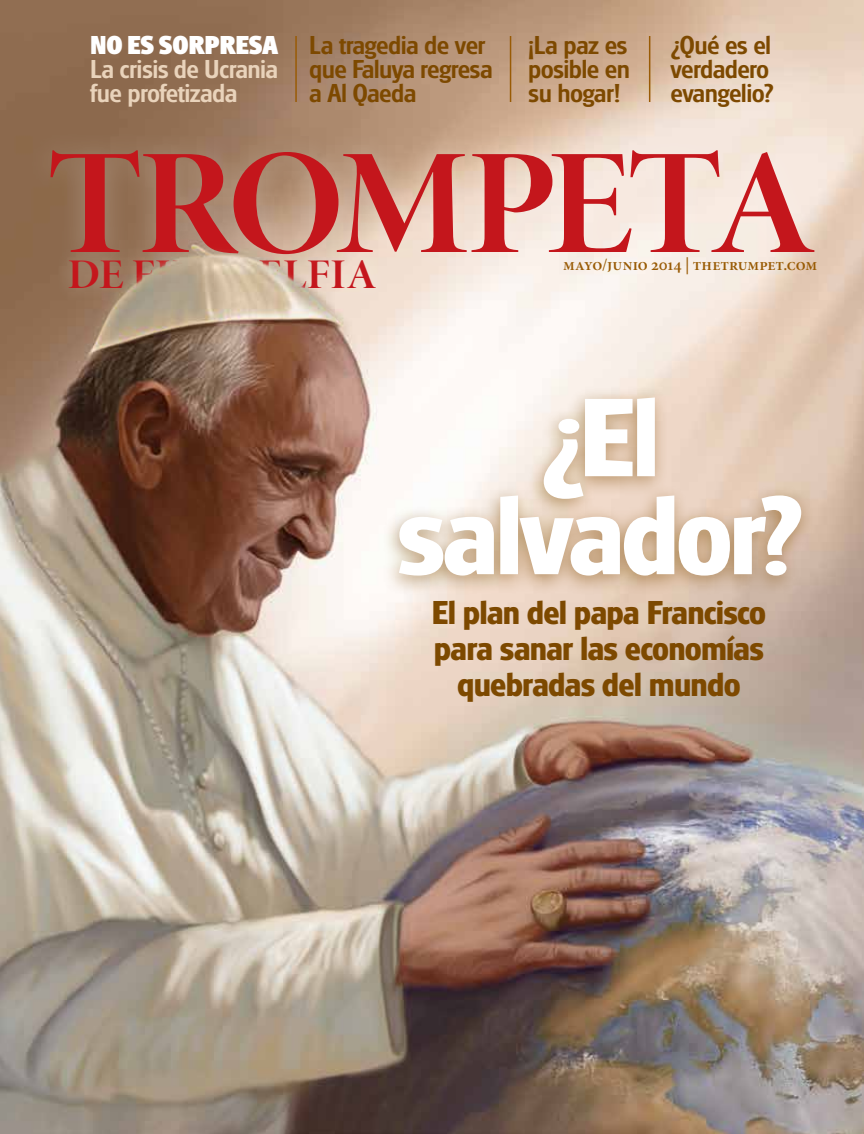
<style>
.page{position:relative;width:864px;height:1134px;background:#fff}
.page>*{position:absolute;margin:0;border:0;box-sizing:border-box;transform-origin:0 0}
.t1{font:151.05px "Minion Pro Bold Disp";letter-spacing:-.055em;color:#c4161c;scale:1.05 1}
.t2{font:700 115.95px/97.9px "Glasgow Pro";letter-spacing:-.015em;color:#fff;text-align:center}
.t3{font:42.45px "Minion Pro Bold Disp";letter-spacing:.015em;color:#c4161c;scale:1.05 1}
.t4{font:700 34.5px/36px "Glasgow Pro";letter-spacing:-.005em;color:#7d4900;text-align:center}
.t5{font:500 27px/24px "Glasgow Pro";color:#7d4900}
.t6{font:500 27px/24px "Glasgow Pro";color:#e9d3bb}
.t7{font:800 27px "Glasgow Pro";color:#fff}
.t8{font:17.1px "Minion Pro Semibold Subh";letter-spacing:.005em;color:#995b05}
</style>
<div class="page">
<img style="left:0;top:0;width:864px;height:1134px">
<div style="left:55px;top:244px;width:335px;height:61px;background:#fff;opacity:.35"></div>
<div style="left:25px;top:126px;width:811px;height:154px;background:#fff;opacity:.25"></div>
<hr style="left:510px;top:36px;width:1px;height:66px;background:#995b05">
<hr style="left:649px;top:36px;width:1px;height:66px;background:#995b05">
<hr style="left:295px;top:36px;width:2px;height:66px;background:#995b05">
<div style="left:382px;top:386px;width:433px;height:211px;background:#7d4900;opacity:.5"></div>
<p class="t7" style="left:90px;top:29px;width:189px">NO ES SORPRESA</p>
<p class="t6" style="left:90px;top:57px;width:189px">La crisis de Ucrania fue profetizada</p>
<p class="t5" style="left:310px;top:33px;width:184px">La tragedia de ver que Faluya regresa a Al Qaeda</p>
<p class="t5" style="left:529px;top:33px;width:103px;text-align:justify">¡La paz es posible en su hogar!</p>
<p class="t5" style="left:671px;top:33px;width:105px">¿Qué es el verdadero evangelio?</p>
<h1 class="t1" style="left:48px;top:113px;width:733px">TROMPETA</h1>
<h3 class="t3" style="left:68px;top:249px;width:296px">DE FILADELFIA</h3>
<p class="t8" style="left:563px;top:254px;width:255px">Mayo/junio 2014 | thetrumpet.com</p>
<h2 class="t2" style="left:398px;top:389px;width:407px">¿El salvador?</h2>
<p class="t4" style="left:432px;top:594px;width:335px">El plan del papa Francisco para sanar las economías quebradas del mundo</p>
</div>
